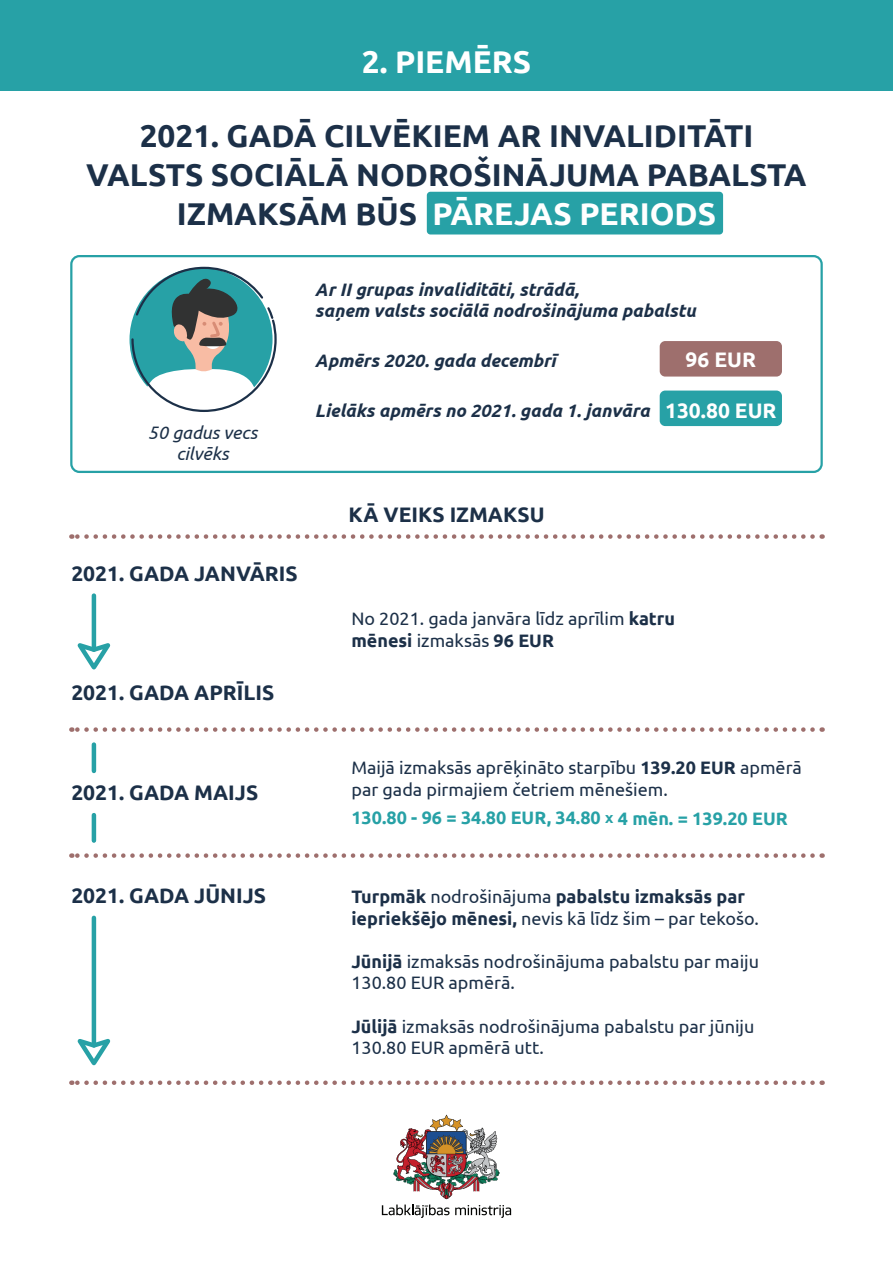
<style>
.page{position:relative;width:893px;height:1263px;background:#fff}
.page>*{position:absolute;margin:0;border:0;box-sizing:border-box;transform-origin:0 0}
.t1{font:700 31.5px/39px "Ubuntu";color:#1c3048;text-align:center}
.t2{font:700 31.5px "Ubuntu";color:#fff}
.t3{font:700 21px "Ubuntu";color:#1c3048}
.t4{font:700 21px "Ubuntu";color:#fff}
.t5{font:18px/21.6px "Ubuntu";color:#1c3048}
.t6{font:italic 700 18px/21.6px "Ubuntu";color:#1c3048}
.t7{font:700 18px/21.6px "Ubuntu";color:#1c3048}
.t8{font:700 18px "Ubuntu";color:#27a1a6}
.t9{font:italic 18px/21.6px "Ubuntu";color:#1c3048;text-align:center}
.s1{color:#fff}
.s2{font-weight:700}
.s3{font-size:15px}
.s4{font-weight:400}
</style>
<div class="page">
<div style="left:70px;top:255px;width:753px;height:218px;border:2px solid #27a1a6;border-radius:8px"></div>
<div style="left:0;top:0;width:893px;height:90px;background:#27a1a6"></div>
<svg style="left:71px;top:534px;width:742px;height:5px"></svg>
<div style="left:427px;top:192px;width:296px;height:42px;background:#27a1a6;border-radius:4px"></div>
<svg style="left:130px;top:266px;width:147px;height:146px"></svg>
<div style="left:660px;top:391px;width:122px;height:35px;background:#27a1a6;border-radius:5px"></div>
<div style="left:660px;top:341px;width:122px;height:36px;background:#9e6f6d;border-radius:5px"></div>
<svg style="left:71px;top:727px;width:742px;height:5px"></svg>
<hr style="left:92px;top:596px;width:4px;height:54px;background:#27a1a6">
<svg style="left:77px;top:637px;width:34px;height:33px"></svg>
<svg style="left:71px;top:853px;width:742px;height:5px"></svg>
<hr style="left:92px;top:918px;width:4px;height:127px;background:#27a1a6">
<svg style="left:77px;top:1033px;width:34px;height:33px"></svg>
<hr style="left:92px;top:815px;width:4px;height:25px;background:#27a1a6">
<hr style="left:92px;top:744px;width:4px;height:27px;background:#27a1a6">
<svg style="left:382px;top:1115px;width:129px;height:103px"></svg>
<svg style="left:71px;top:1080px;width:742px;height:5px"></svg>
<h1 class="t2" style="left:362px;top:42px;width:171px">2. PIEMĒRS</h1>
<h1 class="t1" style="left:86px;top:116px;width:722px">2021. GADĀ CILVĒKIEM AR INVALIDITĀTI<br>VALSTS SOCIĀLĀ NODROŠINĀJUMA PABALSTA<br>IZMAKSĀM BŪS <span class="s1">PĀREJAS PERIODS</span></h1>
<p class="t9" style="left:148px;top:421px;width:111px">50 gadus vecs cilvēks</p>
<p class="t3" style="left:71px;top:561px;width:228px">2021. GADA JANVĀRIS</p>
<p class="t3" style="left:71px;top:679px;width:204px">2021. GADA APRĪLIS</p>
<p class="t6" style="left:315px;top:278px;width:382px">Ar II grupas invaliditāti, strādā,<br>saņem valsts sociālā nodrošinājuma pabalstu</p>
<p class="t6" style="left:315px;top:350px;width:242px">Apmērs 2020. gada decembrī</p>
<p class="t6" style="left:315px;top:400px;width:336px">Lielāks apmērs no 2021. gada 1. janvāra</p>
<p class="t4" style="left:686px;top:347px;width:72px">96 EUR</p>
<p class="t4" style="left:665px;top:397px;width:113px">130.80 EUR</p>
<p class="t3" style="left:348px;top:501px;width:198px">KĀ VEIKS IZMAKSU</p>
<p class="t5" style="left:351px;top:607px;width:325px">No 2021. gada janvāra līdz aprīlim <span class="s2">katru mēnesi</span> izmaksās <span class="s2">96 EUR</span></p>
<p class="t3" style="left:71px;top:780px;width:188px">2021. GADA MAIJS</p>
<p class="t5" style="left:351px;top:756px;width:452px">Maijā izmaksās aprēķināto starpību <span class="s2">139.20 EUR</span> apmērā par gada pirmajiem četriem mēnešiem.</p>
<p class="t8" style="left:351px;top:807px;width:438px">130.80 - 96 = 34.80 EUR, 34.80 <span class="s3">x</span> 4 mēn. = 139.20 EUR</p>
<p class="t3" style="left:71px;top:883px;width:196px">2021. GADA JŪNIJS</p>
<p class="t7" style="left:351px;top:885px;width:409px">Turpmāk <span class="s4">nodrošinājuma</span> pabalstu izmaksās par iepriekšējo mēnesi, <span class="s4">nevis kā līdz šim – par tekošo.</span></p>
<p class="t5" style="left:351px;top:950px;width:409px"><span class="s2">Jūnijā</span> izmaksās nodrošinājuma pabalstu par maiju<br>130.80 EUR apmērā.</p>
<p class="t5" style="left:351px;top:1015px;width:405px"><span class="s2">Jūlijā</span> izmaksās nodrošinājuma pabalstu par jūniju<br>130.80 EUR apmērā utt.</p>
</div>
